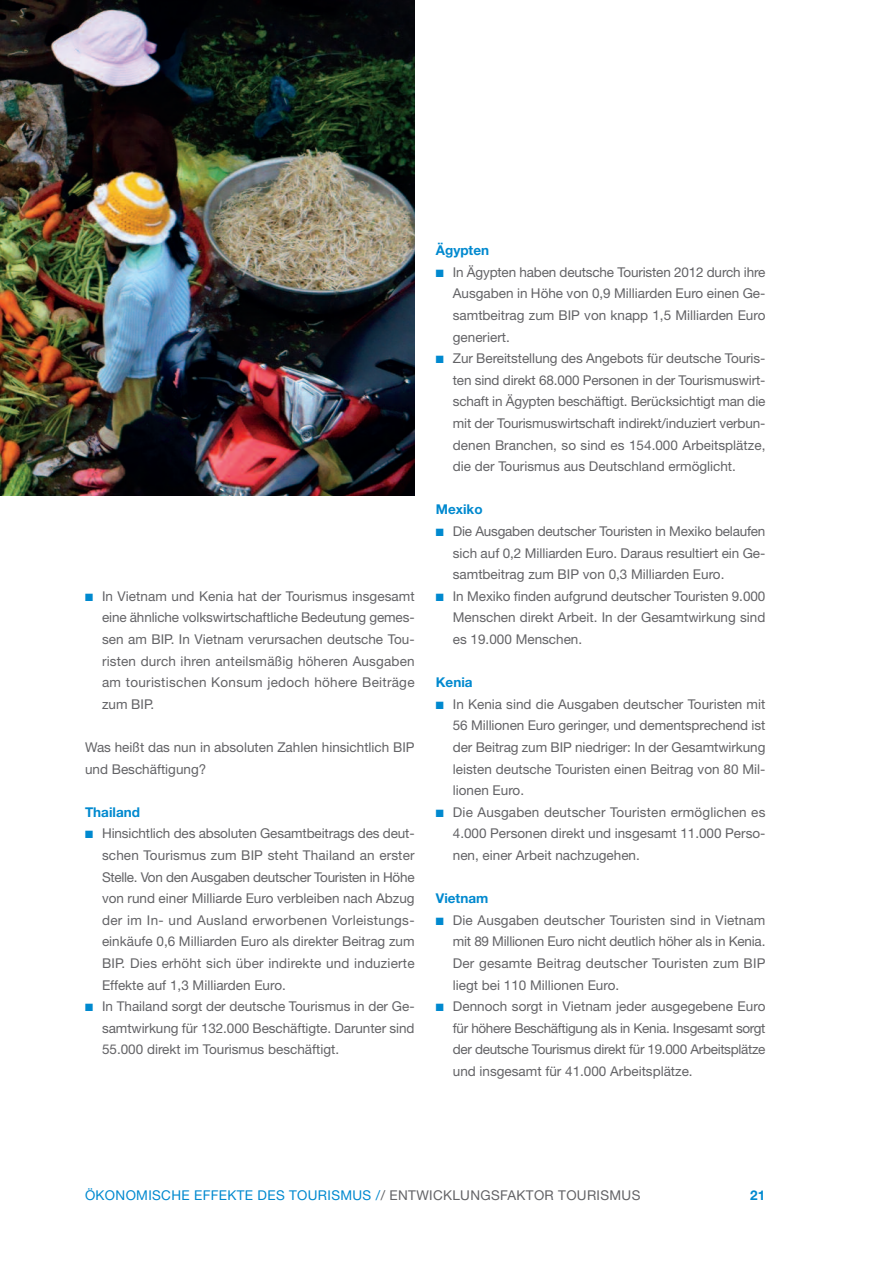
<style>
.page{position:relative;width:893px;height:1263px;background:#fff}
.page>*{position:absolute;margin:0;border:0;box-sizing:border-box;transform-origin:0 0}
.t1{font:13.5px/21.6px "Helvetica Neue LT Std";color:#636366;text-align:justify}
.t2{font:13.5px "Helvetica Neue LT Std";letter-spacing:.025em;color:#0089cf}
.t3{font:700 13.5px "Helvetica Neue LT Std";color:#0089cf}
.s1{color:#0089cf}
.s2{color:#636366}
</style>
<div class="page">
<img style="left:0;top:0;width:415px;height:495px">
<p class="t1" style="left:102px;top:586px;width:314px;text-indent:-17px"><span class="s1">■</span> In Vietnam und Kenia hat der Tourismus insgesamt eine ähnliche volkswirtschaftliche Bedeutung gemes&shy;sen am BIP. In Vietnam verursachen deutsche Tou&shy;risten durch ihren anteilsmäßig höheren Ausgaben am touristischen Konsum jedoch höhere Beiträge zum BIP.</p>
<p class="t1" style="left:85px;top:738px;width:331px">Was heißt das nun in absoluten Zahlen hinsichtlich BIP und Beschäftigung?</p>
<p class="t3" style="left:85px;top:807px;width:56px">Thailand</p>
<p class="t1" style="left:102px;top:824px;width:314px;text-indent:-17px"><span class="s1">■</span> Hinsichtlich des absoluten Gesamtbeitrags des deut&shy;schen Tourismus zum BIP steht Thailand an erster Stelle. Von den Ausgaben deutscher Touristen in Höhe von rund einer Milliarde Euro verbleiben nach Abzug der im In- und Ausland erworbenen Vorleistungs&shy;einkäufe 0,6 Milliarden Euro als direkter Beitrag zum BIP. Dies erhöht sich über indirekte und induzierte Effekte auf 1,3 Milliarden Euro.</p>
<p class="t1" style="left:102px;top:997px;width:314px;text-indent:-17px"><span class="s1">■</span> In Thailand sorgt der deutsche Tourismus in der Ge&shy;samtwirkung für 132.000 Beschäftigte. Darunter sind 55.000 direkt im Tourismus beschäftigt.</p>
<p class="t3" style="left:436px;top:245px;width:55px">Ägypten</p>
<p class="t1" style="left:453px;top:262px;width:314px;text-indent:-17px"><span class="s1">■</span> In Ägypten haben deutsche Touristen 2012 durch ihre Ausgaben in Höhe von 0,9 Milliarden Euro einen Ge&shy;samtbeitrag zum BIP von knapp 1,5 Milliarden Euro generiert.</p>
<p class="t1" style="left:453px;top:349px;width:314px;text-indent:-17px"><span class="s1">■</span> Zur Bereitstellung des Angebots für deutsche Touris&shy;ten sind direkt 68.000 Personen in der Tourismuswirt&shy;schaft in Ägypten beschäftigt. Berücksichtigt man die mit der Tourismuswirtschaft indirekt/induziert verbun&shy;denen Branchen, so sind es 154.000 Arbeitsplätze, die der Tourismus aus Deutschland ermöglicht.</p>
<p class="t3" style="left:436px;top:505px;width:48px">Mexiko</p>
<p class="t1" style="left:453px;top:522px;width:314px;text-indent:-17px"><span class="s1">■</span> Die Ausgaben deutscher Touristen in Mexiko belaufen sich auf 0,2 Milliarden Euro. Daraus resultiert ein Ge&shy;samtbeitrag zum BIP von 0,3 Milliarden Euro.</p>
<p class="t1" style="left:453px;top:586px;width:314px;text-indent:-17px"><span class="s1">■</span> In Mexiko finden aufgrund deutscher Touristen 9.000<br>Menschen direkt Arbeit. In der Gesamtwirkung sind es 19.000 Menschen.</p>
<p class="t3" style="left:436px;top:677px;width:38px">Kenia</p>
<p class="t1" style="left:453px;top:694px;width:314px;text-indent:-17px"><span class="s1">■</span> In Kenia sind die Ausgaben deutscher Touristen mit 56 Millionen Euro geringer, und dementsprechend ist der Beitrag zum BIP niedriger: In der Gesamtwirkung leisten deutsche Touristen einen Beitrag von 80 Mil&shy;lionen Euro.</p>
<p class="t1" style="left:453px;top:802px;width:314px;text-indent:-17px"><span class="s1">■</span> Die Ausgaben deutscher Touristen ermöglichen es 4.000 Personen direkt und insgesamt 11.000 Perso&shy;nen, einer Arbeit nachzugehen.</p>
<p class="t3" style="left:436px;top:893px;width:54px">Vietnam</p>
<p class="t1" style="left:453px;top:910px;width:314px;text-indent:-17px"><span class="s1">■</span> Die Ausgaben deutscher Touristen sind in Vietnam mit 89 Millionen Euro nicht deutlich höher als in Kenia.<br>Der gesamte Beitrag deutscher Touristen zum BIP liegt bei 110 Millionen Euro.</p>
<p class="t1" style="left:453px;top:997px;width:314px;text-indent:-17px"><span class="s1">■</span> Dennoch sorgt in Vietnam jeder ausgegebene Euro für höhere Beschäftigung als in Kenia. Insgesamt sorgt der deutsche Tourismus direkt für 19.000 Arbeitsplätze und insgesamt für 41.000 Arbeitsplätze.</p>
<p class="t2" style="left:85px;top:1191px;width:557px">ÖKONOMISCHE EFFEKTE DES TOURISMUS /<span class="s2">/ ENTWICKLUNGSFAKTOR TOURISMUS</span></p>
<p class="t3" style="left:750px;top:1191px;width:17px">21</p>
</div>
